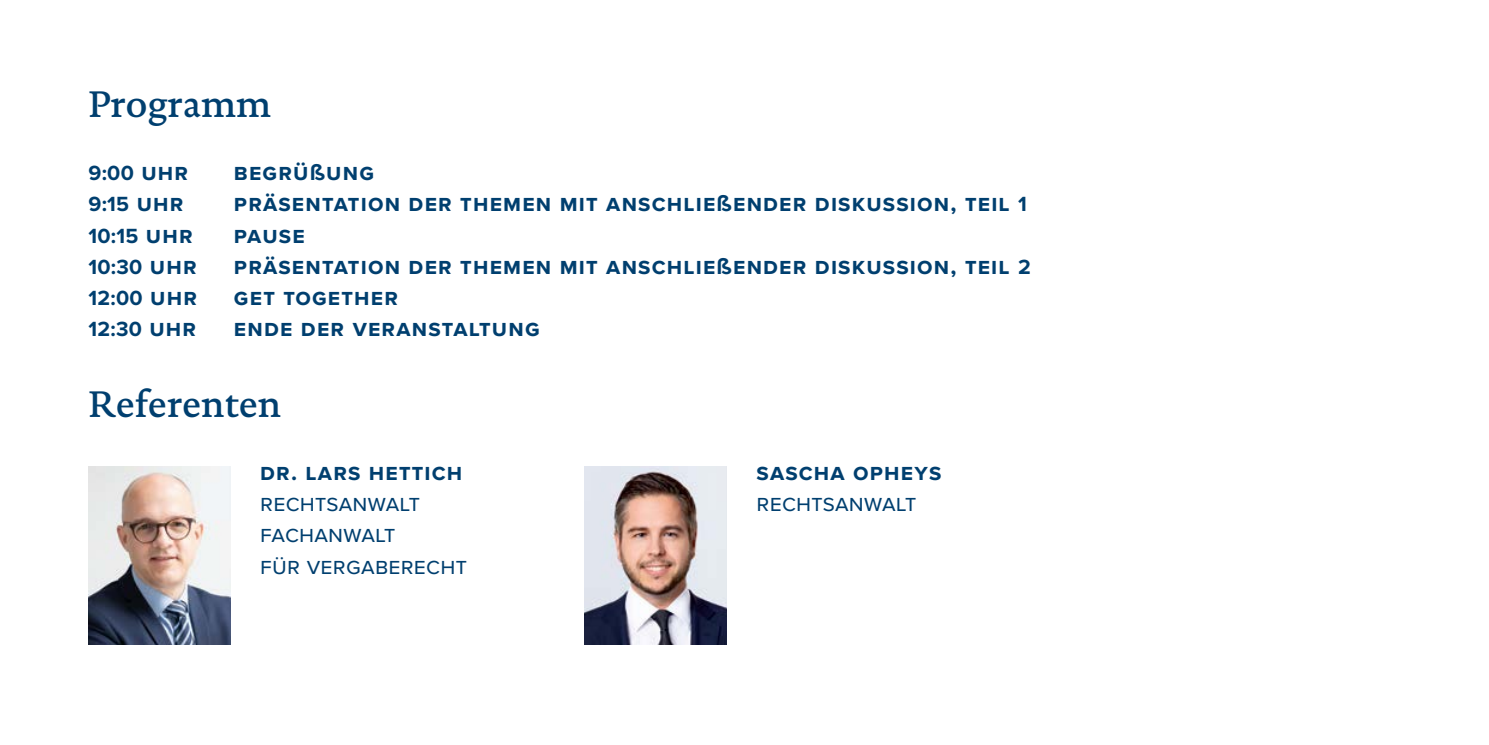
<style>
.page{position:relative;width:1489px;height:745px;background:#fff}
.page>*{position:absolute;margin:0;border:0;box-sizing:border-box;transform-origin:0 0}
.t1{font:500 37.5px "DTL Documenta TOT";color:#003f6f}
.t2{font:700 23.75px "Proxima Nova";letter-spacing:.05em;color:#003f6f}
.t3{font:23.75px/31.2px "Proxima Nova";letter-spacing:.01em;color:#003f6f}
.t4{font:700 21.25px "Proxima Nova";letter-spacing:.01em;color:#003f6f}
.s1{font-size:23.75px}
.s2{font-size:21.25px}
</style>
<div class="page">
<img style="left:89px;top:466px;width:141px;height:178px">
<img style="left:585px;top:466px;width:141px;height:178px">
<h1 class="t1" style="left:89px;top:82px;width:184px">Programm</h1>
<p class="t4" style="left:89px;top:157px;width:101px">9:00 <span class="s1">uhr</span></p>
<p class="t2" style="left:234px;top:154px;width:141px">begrüßung</p>
<p class="t4" style="left:89px;top:188px;width:96px">9:15 <span class="s1">uhr</span></p>
<p class="t2" style="left:234px;top:185px;width:794px">präsentation der themen mit anschließender diskussion, teil <span class="s2">1</span></p>
<p class="t4" style="left:89px;top:219px;width:106px">10:15 <span class="s1">uhr</span></p>
<p class="t2" style="left:234px;top:217px;width:72px">pause</p>
<p class="t4" style="left:89px;top:251px;width:110px">10:30 <span class="s1">uhr</span></p>
<p class="t2" style="left:234px;top:248px;width:798px">präsentation der themen mit anschließender diskussion, teil <span class="s2">2</span></p>
<p class="t4" style="left:89px;top:282px;width:110px">12:00 <span class="s1">uhr</span></p>
<p class="t2" style="left:234px;top:279px;width:165px">get together</p>
<p class="t4" style="left:89px;top:313px;width:109px">12:30 <span class="s1">uhr</span></p>
<p class="t2" style="left:234px;top:310px;width:307px">ende der veranstaltung</p>
<h1 class="t1" style="left:89px;top:381px;width:194px">Referenten</h1>
<p class="t2" style="left:260px;top:453px;width:204px">dr. lars hettich</p>
<p class="t3" style="left:260px;top:486px;width:208px">rechtsanwalt fachanwalt<br>für vergaberecht</p>
<p class="t2" style="left:756px;top:453px;width:186px">sascha opheys</p>
<p class="t3" style="left:756px;top:486px;width:161px">rechtsanwalt</p>
</div>
